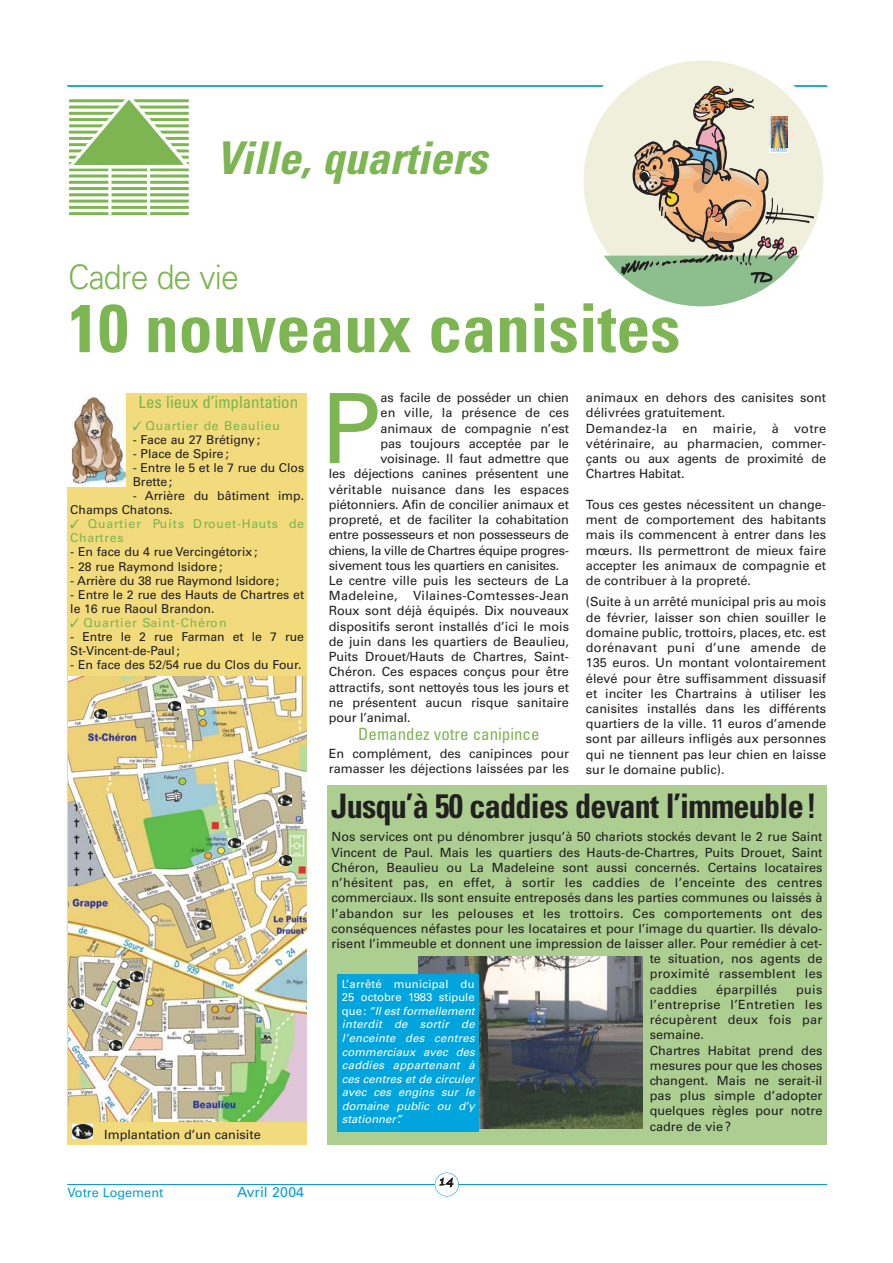
<style>
.page{position:relative;width:893px;height:1263px;background:#fff}
.page>*{position:absolute;margin:0;border:0;box-sizing:border-box;transform-origin:0 0}
.t1{font:97.05px "Univers";color:#7cb552}
.t2{font:700 condensed 67.65px "Univers";color:#7cb552}
.t3{font:italic 700 condensed 45.15px "Univers";color:#7cb552}
.t4{font:700 condensed 33.9px "Univers";letter-spacing:-.02em;color:#231f20;scale:.95 1}
.t5{font:300 33.9px "Univers";letter-spacing:-.03em;color:#7cb552;scale:.95 1}
.t6{font:condensed 16.95px "Univers";color:#7cb552}
.t7{font:14.1px "Univers";color:#009fda}
.t8{font:12.75px/15.3px "Univers";color:#231f20}
.t9{font:12.75px "Univers";letter-spacing:.02em;color:#231f20}
.t10{font:12.75px "Univers";letter-spacing:-.02em;color:#231f20}
.t11{font:12.75px "Univers";letter-spacing:-.03em;color:#231f20}
.t12{font:12.75px "Univers";color:#009fda}
.t13{font:12.75px "Apple Chancery";color:#231f20}
.t14{font:12.3px/14.1px "Univers";color:#231f20}
.t15{font:12.3px/14.1px "Univers";letter-spacing:.06em;color:#7cb552}
.t16{font:italic 11.25px/13.5px "Univers";color:#fff;text-align:justify}
.s1{font-style:normal}
</style>
<div class="page">
<hr style="left:67px;top:1184px;width:760px;height:1px;background:#009fda">
<div style="left:435px;top:1173px;width:23px;height:23px;background:#fff;border-radius:50%"></div>
<div style="left:435px;top:1173px;width:24px;height:24px;border:1px solid #009fda;border-radius:50%"></div>
<hr style="left:67px;top:85px;width:759px;height:1px;background:#009fda">
<div style="left:67px;top:393px;width:240px;height:752px;background:#f1db7c"></div>
<hr style="left:68px;top:86px;width:759px;height:1px;background:#009fda">
<svg style="left:583px;top:60px;width:240px;height:185px"></svg>
<svg style="left:603px;top:85px;width:211px;height:221px;background:#cecbb3"></svg>
<img style="left:771px;top:116px;width:16px;height:31px">
<img style="left:68px;top:677px;width:239px;height:444px">
<svg style="left:197px;top:920px;width:13px;height:9px"></svg>
<svg style="left:71px;top:999px;width:13px;height:9px"></svg>
<svg style="left:117px;top:972px;width:26px;height:16px"></svg>
<svg style="left:109px;top:1041px;width:13px;height:9px"></svg>
<svg style="left:279px;top:796px;width:12px;height:9px"></svg>
<svg style="left:279px;top:856px;width:13px;height:9px"></svg>
<svg style="left:228px;top:839px;width:13px;height:9px"></svg>
<svg style="left:168px;top:702px;width:13px;height:9px"></svg>
<svg style="left:94px;top:709px;width:13px;height:9px"></svg>
<img style="left:73px;top:1125px;width:19px;height:14px">
<hr style="left:69px;top:175px;width:120px;height:3px;background:#7cb552">
<hr style="left:69px;top:181px;width:120px;height:3px;background:#7cb552">
<hr style="left:69px;top:187px;width:120px;height:3px;background:#7cb552">
<hr style="left:69px;top:193px;width:120px;height:3px;background:#7cb552">
<hr style="left:69px;top:200px;width:120px;height:3px;background:#7cb552">
<hr style="left:69px;top:206px;width:120px;height:3px;background:#7cb552">
<hr style="left:69px;top:212px;width:120px;height:3px;background:#7cb552">
<svg style="left:69px;top:99px;width:120px;height:73px"></svg>
<hr style="left:108px;top:166px;width:3px;height:49px;background:#fff">
<hr style="left:147px;top:166px;width:3px;height:49px;background:#fff">
<div style="left:67px;top:393px;width:59px;height:93px;background:#fff"></div>
<img style="left:72px;top:394px;width:54px;height:90px">
<img style="left:112px;top:453px;width:8px;height:3px">
<svg style="left:109px;top:433px;width:17px;height:20px"></svg>
<div style="left:327px;top:785px;width:499px;height:360px;background:#acce91"></div>
<img style="left:418px;top:957px;width:224px;height:172px">
<div style="left:337px;top:974px;width:142px;height:157px;background:#00a5dd"></div>
<h3 class="t3" style="left:216px;top:141px;width:272px">Ville, quartiers</h3>
<h3 class="t5" style="left:68px;top:264px;width:181px">Cadre de vie</h3>
<h2 class="t2" style="left:68px;top:303px;width:613px">10 nouveaux canisites</h2>
<h3 class="t6" style="left:139px;top:396px;width:161px">Les lieux d’implantation</h3>
<p class="t15" style="left:133px;top:419px;width:149px">✓ Quartier de Beaulieu</p>
<p class="t14" style="left:133px;top:433px;width:129px">- Face au 27 Brétigny ;</p>
<p class="t14" style="left:133px;top:447px;width:98px">- Place de Spire ;</p>
<p class="t14" style="left:133px;top:462px;width:173px">- Entre le 5 et le 7 rue du Clos<br>Brette ;</p>
<p class="t14" style="left:70px;top:490px;width:235px;text-indent:62px">- Arrière du bâtiment imp.<br>Champs Chatons.</p>
<p class="t15" style="left:70px;top:518px;width:235px">✓ Quartier Puits Drouet-Hauts de<br>Chartres</p>
<p class="t14" style="left:70px;top:546px;width:188px">- En face du 4 rue Vercingétorix ;</p>
<p class="t14" style="left:70px;top:560px;width:154px">- 28 rue Raymond Isidore ;</p>
<p class="t14" style="left:70px;top:574px;width:210px">- Arrière du 38 rue Raymond Isidore;</p>
<p class="t14" style="left:70px;top:588px;width:235px">- Entre le 2 rue des Hauts de Chartres et le 16 rue Raoul Brandon.</p>
<p class="t15" style="left:70px;top:617px;width:158px">✓ Quartier Saint-Chéron</p>
<p class="t14" style="left:70px;top:631px;width:235px">- Entre le 2 rue Farman et le 7 rue<br>St-Vincent-de-Paul;</p>
<p class="t14" style="left:70px;top:659px;width:233px">- En face des 52/54 rue du Clos du Four.</p>
<p class="t8" style="left:104px;top:1128px;width:158px">Implantation d’un canisite</p>
<p class="t12" style="left:67px;top:1188px;width:97px">Votre Logement</p>
<p class="t7" style="left:237px;top:1187px;width:69px">Avril 2004</p>
<h1 class="t1" style="left:321px;top:393px;width:61px">P</h1>
<p class="t8" style="left:380px;top:391px;width:190px">as facile de posséder un chien</p>
<p class="t8" style="left:380px;top:406px;width:190px">en ville, la présence de ces</p>
<p class="t8" style="left:380px;top:422px;width:190px">animaux de compagnie n’est</p>
<p class="t8" style="left:380px;top:437px;width:190px">pas toujours acceptée par le</p>
<p class="t8" style="left:380px;top:452px;width:190px">voisinage. Il faut admettre que</p>
<p class="t8" style="left:329px;top:467px;width:242px">les déjections canines présentent une</p>
<p class="t8" style="left:329px;top:483px;width:242px">véritable nuisance dans les espaces</p>
<p class="t8" style="left:329px;top:498px;width:242px">piétonniers. Afin de concilier animaux et</p>
<p class="t8" style="left:329px;top:513px;width:242px">propreté, et de faciliter la cohabitation</p>
<p class="t10" style="left:329px;top:530px;width:242px">entre possesseurs et non possesseurs de</p>
<p class="t11" style="left:329px;top:545px;width:242px">chiens, la ville de Chartres équipe progres-</p>
<p class="t10" style="left:329px;top:561px;width:232px">sivement tous les quartiers en canisites.</p>
<p class="t8" style="left:329px;top:574px;width:242px">Le centre ville puis les secteurs de La</p>
<p class="t9" style="left:329px;top:591px;width:242px">Madeleine, Vilaines-Comtesses-Jean</p>
<p class="t8" style="left:329px;top:604px;width:242px">Roux sont déjà équipés. Dix nouveaux</p>
<p class="t8" style="left:329px;top:620px;width:242px">dispositifs seront installés d’ici le mois</p>
<p class="t8" style="left:329px;top:635px;width:242px">de juin dans les quartiers de Beaulieu,</p>
<p class="t8" style="left:329px;top:650px;width:242px">Puits Drouet/Hauts de Chartres, Saint-</p>
<p class="t8" style="left:329px;top:665px;width:242px">Chéron. Ces espaces conçus pour être</p>
<p class="t8" style="left:329px;top:681px;width:242px">attractifs, sont nettoyés tous les jours et</p>
<p class="t8" style="left:329px;top:696px;width:242px">ne présentent aucun risque sanitaire</p>
<p class="t8" style="left:329px;top:711px;width:83px">pour l’animal.</p>
<h3 class="t6" style="left:358px;top:728px;width:183px">Demandez votre canipince</h3>
<p class="t8" style="left:329px;top:747px;width:242px">En complément, des canipinces pour ramasser les déjections laissées par les</p>
<p class="t8" style="left:586px;top:391px;width:242px">animaux en dehors des canisites sont délivrées gratuitement.<br>Demandez-la en mairie, à votre vétérinaire, au pharmacien, commer&shy;çants ou aux agents de proximité de<br>Chartres Habitat.</p>
<p class="t8" style="left:586px;top:498px;width:242px;text-align:justify">Tous ces gestes nécessitent un change&shy;ment de comportement des habitants mais ils commencent à entrer dans les mœurs. Ils permettront de mieux faire accepter les animaux de compagnie et de contribuer à la propreté.</p>
<p class="t8" style="left:586px;top:595px;width:242px;text-align:justify">(Suite à un arrêté municipal pris au mois de février, laisser son chien souiller le domaine public, trottoirs, places, etc. est dorénavant puni d’une amende de 135 euros. Un montant volontairement élevé pour être suffisamment dissuasif et inciter les Chartrains à utiliser les canisites installés dans les différents quartiers de la ville. 11 euros d’amende sont par ailleurs infligés aux personnes qui ne tiennent pas leur chien en laisse sur le domaine public).</p>
<h3 class="t4" style="left:331px;top:794px;width:512px">Jusqu’à 50 caddies devant l’immeuble!</h3>
<p class="t8" style="left:331px;top:830px;width:492px">Nos services ont pu dénombrer jusqu’à 50 chariots stockés devant le 2 rue Saint</p>
<p class="t8" style="left:331px;top:846px;width:492px">Vincent de Paul. Mais les quartiers des Hauts-de-Chartres, Puits Drouet, Saint</p>
<p class="t8" style="left:331px;top:861px;width:492px">Chéron, Beaulieu ou La Madeleine sont aussi concernés. Certains locataires</p>
<p class="t9" style="left:331px;top:878px;width:492px">n’hésitent pas, en effet, à sortir les caddies de l’enceinte des centres</p>
<p class="t8" style="left:331px;top:891px;width:492px">commerciaux. Ils sont ensuite entreposés dans les parties communes ou laissés à</p>
<p class="t9" style="left:331px;top:908px;width:492px">l’abandon sur les pelouses et les trottoirs. Ces comportements ont des</p>
<p class="t8" style="left:331px;top:922px;width:492px">conséquences néfastes pour les locataires et pour l’image du quartier. Ils dévalo-</p>
<p class="t8" style="left:331px;top:937px;width:492px">risent l’immeuble et donnent une impression de laisser aller. Pour remédier à cet-</p>
<p class="t8" style="left:649px;top:952px;width:174px">te situation, nos agents de</p>
<p class="t9" style="left:649px;top:969px;width:174px">proximité rassemblent les</p>
<p class="t9" style="left:649px;top:984px;width:49px">caddies</p>
<p class="t9" style="left:716px;top:984px;width:63px">éparpillés</p>
<p class="t16" style="left:342px;top:978px;width:134px"><span class="s1">L’arrêté municipal du 25 octobre 1983 stipule que :</span> “Il est formellement interdit de sortir de l’enceinte des centres commerciaux avec des caddies appartenant à ces centres et de circuler avec ces engins sur le domaine public ou d’y stationner”.</p>
<p class="t8" style="left:649px;top:983px;width:174px;text-indent:146px">puis l’entreprise l’Entretien les récupèrent deux fois par semaine.<br>Chartres Habitat prend des mesures pour que les choses changent. Mais ne serait-il pas plus simple d’adopter quelques règles pour notre cadre de vie ?</p>
<p class="t13" style="left:439px;top:1174px;width:16px">14</p>
</div>
